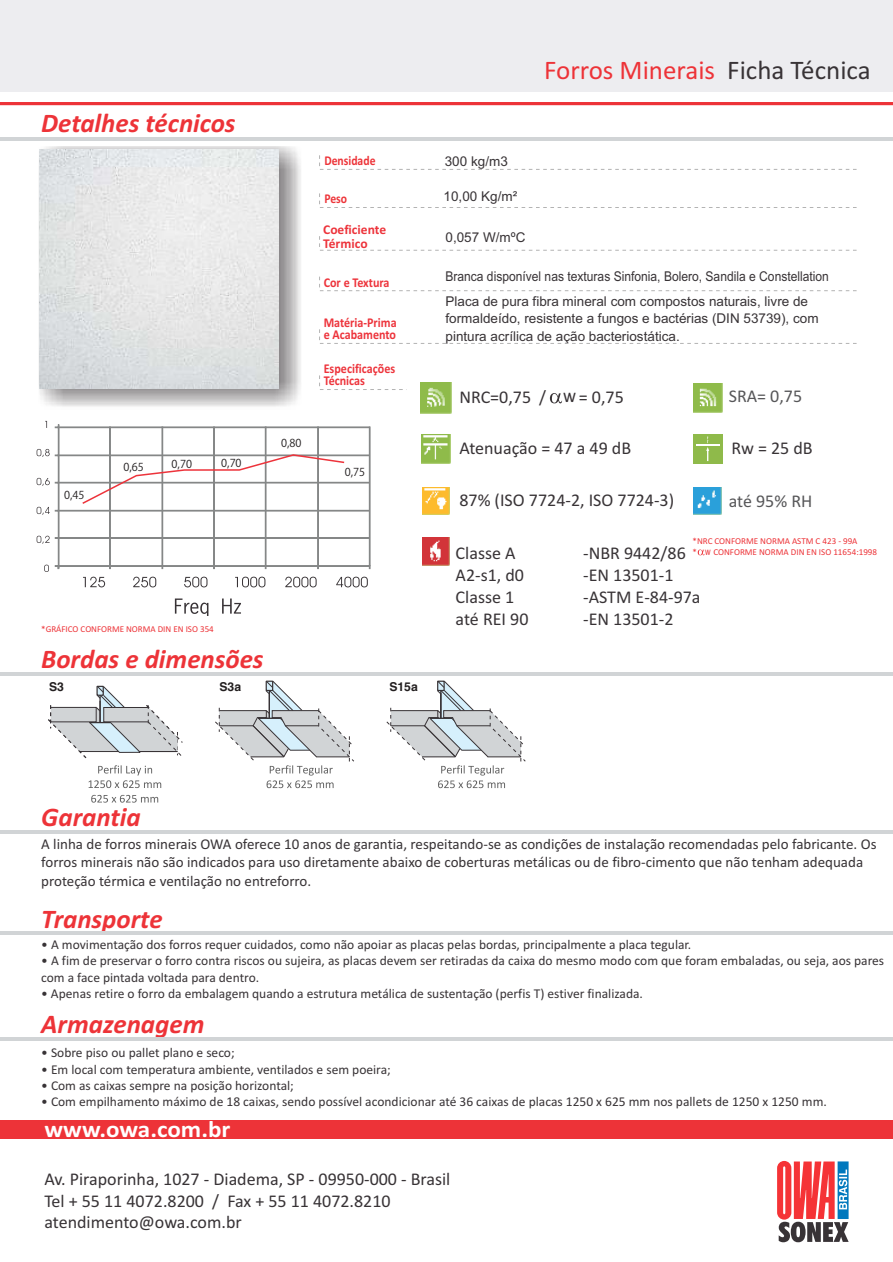
<style>
.page{position:relative;width:893px;height:1262px;background:#fff}
.page>*{position:absolute;margin:0;border:0;box-sizing:border-box;transform-origin:0 0}
.t1{font:italic 700 27px "Calibri";color:#ed3338}
.t2{font:27px "Calibri";color:#ed3338}
.t3{font:700 23.55px "Calibri";color:#fff;scale:1.06 1}
.t4{font:18px/22px "Calibri";color:#383336}
.t5{font:18px "Calibri";color:#575759}
.t6{font:15px/18.3px "Calibri";color:#383336}
.t7{font:13.5px/16.5px "Calibri";color:#383336}
.t8{font:13.5px/17.9px "Arial";color:#383336}
.t9{font:13.5px/24.8px "Arial";color:#383336;scale:.89 1}
.t10{font:700 13.5px/12.1px "Calibri";color:#ed333b;scale:.89 1}
.t11{font:700 13.5px/13.6px "Calibri";color:#ed333b}
.t12{font:700 13.5px "Calibri";color:#ed3338;scale:.86 1}
.t13{font:700 12.15px "Helvetica";color:#231f20}
.t14{font:10.8px "Koz Go Pr 6 N";color:#231f20}
.t15{font:9px/11.1px "Calibri";color:#ed3338}
.s1{color:#383336}
.s2{font-size:19.8px}
.s3{font-family:"Arial Narrow";font-size:10.2px}
</style>
<div class="page">
<svg style="left:89px;top:765px;width:72px;height:23px"></svg>
<svg style="left:91px;top:795px;width:67px;height:7px"></svg>
<svg style="left:48px;top:686px;width:135px;height:72px"></svg>
<svg style="left:215px;top:680px;width:139px;height:108px"></svg>
<svg style="left:386px;top:680px;width:140px;height:108px"></svg>
<div style="left:0;top:0;width:893px;height:91px;background:#ededf0"></div>
<hr style="left:0;top:102px;width:893px;height:3px;background:#ed3338">
<svg style="left:39px;top:146px;width:262px;height:261px;background:#c5c3c4"></svg>
<img style="left:694px;top:487px;width:27px;height:27px">
<img style="left:421px;top:434px;width:30px;height:30px">
<img style="left:693px;top:383px;width:29px;height:30px">
<img style="left:422px;top:487px;width:27px;height:27px">
<img style="left:420px;top:382px;width:31px;height:31px">
<svg style="left:550px;top:393px;width:12px;height:10px"></svg>
<img style="left:422px;top:538px;width:27px;height:27px">
<svg style="left:319px;top:155px;width:538px;height:15px"></svg>
<svg style="left:319px;top:193px;width:538px;height:15px"></svg>
<svg style="left:319px;top:236px;width:538px;height:15px"></svg>
<svg style="left:319px;top:276px;width:538px;height:15px"></svg>
<svg style="left:319px;top:329px;width:538px;height:15px"></svg>
<svg style="left:319px;top:375px;width:88px;height:15px"></svg>
<hr style="left:0;top:137px;width:893px;height:3px;background:#d1d4d6">
<hr style="left:0;top:672px;width:893px;height:3px;background:#d1d4d6">
<hr style="left:0;top:931px;width:893px;height:3px;background:#d1d4d6">
<hr style="left:0;top:1037px;width:893px;height:3px;background:#d1d4d6">
<div style="left:0;top:1120px;width:893px;height:18px;background:#ed3338"></div>
<svg style="left:777px;top:1160px;width:71px;height:82px"></svg>
<svg style="left:697px;top:549px;width:7px;height:6px"></svg>
<hr style="left:0;top:830px;width:893px;height:3px;background:#d1d4d6">
<img style="left:39px;top:150px;width:239px;height:239px">
<div style="left:693px;top:434px;width:29px;height:30px;background:#8fba4a"></div>
<hr style="left:695px;top:444px;width:24px;height:2px;background:#fff">
<svg style="left:706px;top:436px;width:3px;height:25px"></svg>
<svg style="left:175px;top:598px;width:66px;height:18px"></svg>
<svg style="left:37px;top:421px;width:333px;height:166px"></svg>
<h1 class="t1" style="left:41px;top:112px;width:196px">Detalhes técnicos</h1>
<p class="t14" style="left:64px;top:489px;width:22px">0,45</p>
<p class="t14" style="left:123px;top:461px;width:22px">0,65</p>
<p class="t14" style="left:172px;top:458px;width:22px">0,70</p>
<p class="t14" style="left:221px;top:457px;width:22px">0,70</p>
<p class="t14" style="left:281px;top:438px;width:22px">0,80</p>
<p class="t12" style="left:324px;top:155px;width:61px">Densidade</p>
<p class="t12" style="left:324px;top:193px;width:28px">Peso</p>
<p class="t11" style="left:323px;top:224px;width:64px">Coeficiente<br>Térmico</p>
<p class="t10" style="left:324px;top:278px;width:75px">Cor e Textura</p>
<p class="t10" style="left:324px;top:317px;width:83px">Matéria-Prima e Acabamento</p>
<p class="t10" style="left:324px;top:363px;width:82px">Especificações<br>Técnicas</p>
<p class="t14" style="left:345px;top:467px;width:22px">0,75</p>
<p class="t15" style="left:41px;top:624px;width:174px">*GRÁFICO CONFORME NORMA DIN EN ISO 354</p>
<h1 class="t1" style="left:41px;top:647px;width:224px">Bordas e dimensões</h1>
<p class="t13" style="left:49px;top:682px;width:16px">S3</p>
<p class="t13" style="left:219px;top:682px;width:23px">S3a</p>
<p class="t13" style="left:389px;top:682px;width:30px">S15a</p>
<h1 class="t2" style="left:544px;top:59px;width:328px">Forros Minerais <span class="s1">Ficha Técnica</span></h1>
<p class="t8" style="left:445px;top:154px;width:65px">300 kg/m3</p>
<p class="t8" style="left:443px;top:188px;width:75px">10,00 Kg/m²</p>
<p class="t8" style="left:445px;top:230px;width:81px">0,057 W/mºC</p>
<p class="t9" style="left:445px;top:265px;width:432px">Branca disponível nas texturas Sinfonia, Bolero, Sandila e Constellation<br>Placa de pura fibra mineral com compostos naturais, livre de</p>
<p class="t8" style="left:445px;top:311px;width:374px">formaldeído, resistente a fungos e bactérias (DIN 53739), com pintura acrílica de ação bacteriostática.</p>
<h3 class="t4" style="left:459px;top:387px;width:88px">NRC=0,75 /</h3>
<h3 class="t4" style="left:563px;top:387px;width:62px"><span class="s2">w</span> = 0,75</h3>
<h3 class="t5" style="left:728px;top:389px;width:75px">SRA= 0,75</h3>
<h3 class="t4" style="left:459px;top:438px;width:173px">Atenuação = 47 a 49 dB</h3>
<h3 class="t4" style="left:459px;top:490px;width:216px">87% (ISO 7724-2, ISO 7724-3)</h3>
<h3 class="t4" style="left:455px;top:543px;width:74px">Classe A<br>A2-s1, d0<br>Classe 1 até REI 90</h3>
<h3 class="t4" style="left:583px;top:543px;width:119px">-NBR 9442/86 -EN 13501-1 -ASTM E-84-97a -EN 13501-2</h3>
<h3 class="t4" style="left:731px;top:438px;width:83px">Rw = 25 dB</h3>
<h3 class="t5" style="left:728px;top:493px;width:85px">até 95% RH</h3>
<p class="t15" style="left:692px;top:536px;width:166px">*NRC CONFORME NORMA ASTM C 423 - 99A * C</p>
<p class="t15" style="left:705px;top:547px;width:173px"><span class="s3">w</span> ONFORME NORMA DIN EN ISO 11654:1998</p>
<h1 class="t1" style="left:41px;top:806px;width:101px">Garantia</h1>
<p class="t6" style="left:41px;top:836px;width:836px">A linha de forros minerais OWA oferece 10 anos de garantia, respeitando-se as condições de instalação recomendadas pelo fabricante. Os forros minerais não são indicados para uso diretamente abaixo de coberturas metálicas ou de fibro-cimento que não tenham adequada proteção térmica e ventilação no entreforro.</p>
<h1 class="t1" style="left:41px;top:907px;width:123px">Transporte</h1>
<p class="t7" style="left:41px;top:937px;width:651px">• A movimentação dos forros requer cuidados, como não apoiar as placas pelas bordas, principalmente a placa tegular.</p>
<p class="t7" style="left:41px;top:953px;width:844px">• A fim de preservar o forro contra riscos ou sujeira, as placas devem ser retiradas da caixa do mesmo modo com que foram embaladas, ou seja, aos pares com a face pintada voltada para dentro.</p>
<p class="t7" style="left:41px;top:986px;width:603px">• Apenas retire o forro da embalagem quando a estrutura metálica de sustentação (perfis T) estiver finalizada.</p>
<h1 class="t1" style="left:41px;top:1012px;width:165px">Armazenagem</h1>
<p class="t7" style="left:41px;top:1045px;width:195px">• Sobre piso ou pallet plano e seco;</p>
<p class="t7" style="left:41px;top:1061px;width:351px">• Em local com temperatura ambiente, ventilados e sem poeira;</p>
<p class="t7" style="left:41px;top:1078px;width:254px">• Com as caixas sempre na posição horizontal;</p>
<p class="t7" style="left:41px;top:1094px;width:787px">• Com empilhamento máximo de 18 caixas, sendo possível acondicionar até 36 caixas de placas 1250 x 625 mm nos pallets de 1250 x 1250 mm.</p>
<h2 class="t3" style="left:44px;top:1119px;width:177px">www.owa.com.br</h2>
<h3 class="t4" style="left:44px;top:1169px;width:407px;line-height:21.6px">Av. Piraporinha, 1027 - Diadema, SP - 09950-000 - Brasil<br>Tel + 55 11 4072.8200 / Fax + 55 11 4072.8210 atendimento@owa.com.br</h3>
</div>
